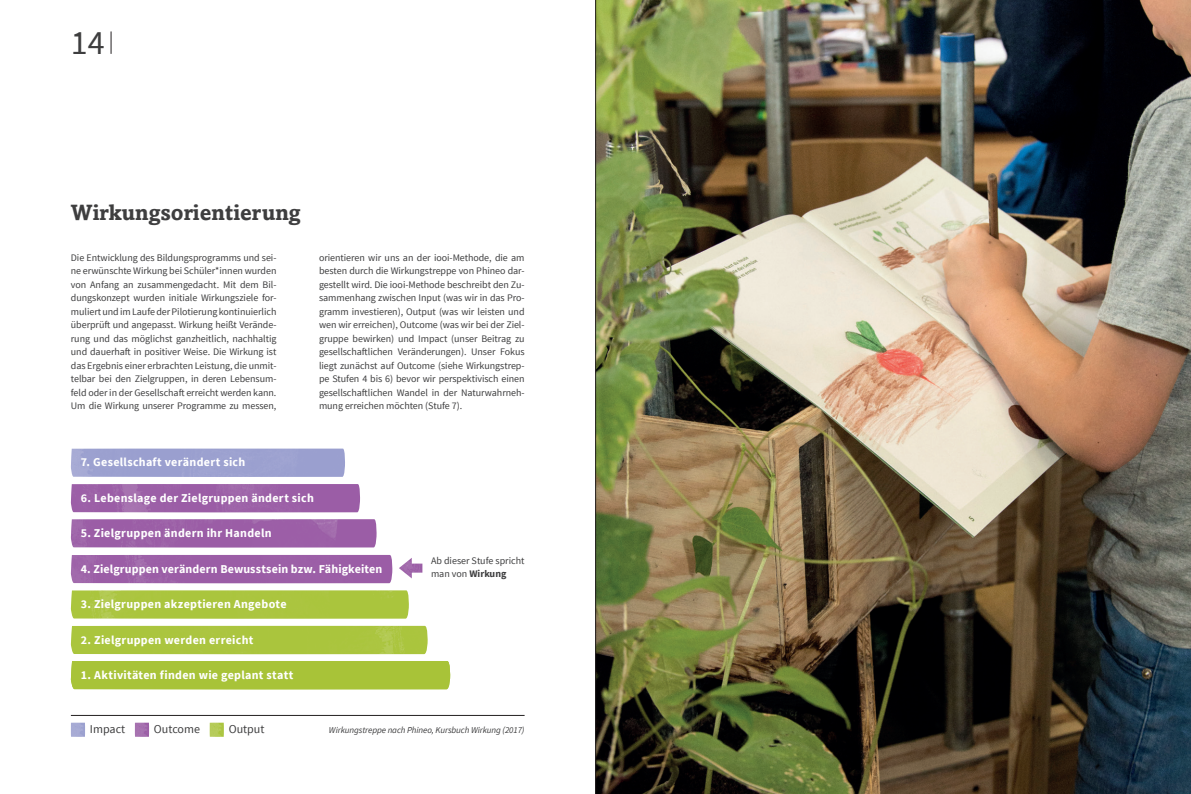
<style>
.page{position:relative;width:1191px;height:794px;background:#fff}
.page>*{position:absolute;margin:0;border:0;box-sizing:border-box;transform-origin:0 0}
.t1{font:34px "Source Sans Pro";color:#3e3e3f}
.Headline{font:700 22px "Amasis MT Pro";color:#3e3e3f}
.t2{font:700 12px "Source Sans Pro";letter-spacing:.025em;color:#fff}
.Fließtext{font:12px "Source Sans Pro";color:#3e3e3f}
.Fließtext_eingerückt{font:10px/13.5px "Source Sans Pro";letter-spacing:-.005em;color:#3e3e3f;text-align:justify}
.Fließtext-2{font:10px/13px "Source Sans Pro";color:#3e3e3f}
.Bildunterschrift{font:italic 9px "Source Sans Pro";letter-spacing:-.01em;color:#3e3e3f}
.s1{font-weight:700}
</style>
<div class="page">
<img style="left:596px;top:0;width:595px;height:794px">
<svg style="left:111px;top:31px;width:1px;height:23px"></svg>
<img style="left:71px;top:448px;width:274px;height:29px">
<div style="left:71px;top:661px;width:379px;height:28px;background:#a8c338"></div>
<div style="left:71px;top:626px;width:357px;height:28px;background:#aac53d"></div>
<img style="left:71px;top:590px;width:338px;height:29px">
<img style="left:71px;top:555px;width:322px;height:28px">
<img style="left:71px;top:519px;width:306px;height:28px">
<img style="left:71px;top:484px;width:289px;height:28px">
<img style="left:135px;top:722px;width:14px;height:15px">
<img style="left:210px;top:722px;width:14px;height:15px">
<img style="left:399px;top:558px;width:23px;height:20px">
<hr style="left:71px;top:715px;width:453px;height:1px;background:#231f20">
<hr style="left:595px;top:0;width:1px;height:794px;background:#231f20">
<h1 class="t1" style="left:71px;top:21px;width:35px">14</h1>
<p class="Headline" style="left:71px;top:199px;width:231px">Wirkungsorientierung</p>
<p class="Fließtext_eingerückt" style="left:71px;top:251px;width:207px">Die Entwicklung des Bildungsprogramms und sei&shy;ne erwünschte Wirkung bei Schüler*innen wurden von Anfang an zusammengedacht. Mit dem Bil&shy;dungskonzept wurden initiale Wirkungsziele for&shy;muliert und im Laufe der Pilotierung kontinuierlich überprüft und angepasst. Wirkung heißt Verände&shy;rung und das möglichst ganzheitlich, nachhaltig und dauerhaft in positiver Weise. Die Wirkung ist das Ergebnis einer erbrachten Leistung, die unmit&shy;telbar bei den Zielgruppen, in deren Lebensum&shy;feld oder in der Gesellschaft erreicht werden kann.<br>Um die Wirkung unserer Programme zu messen,</p>
<p class="Fließtext_eingerückt" style="left:319px;top:251px;width:207px">orientieren wir uns an der iooi-Methode, die am besten durch die Wirkungstreppe von Phineo dar&shy;gestellt wird. Die iooi-Methode beschreibt den Zu&shy;sammenhang zwischen Input (was wir in das Pro&shy;gramm investieren), Output (was wir leisten und wen wir erreichen), Outcome (was wir bei der Ziel&shy;gruppe bewirken) und Impact (unser Beitrag zu gesellschaftlichen Veränderungen). Unser Fokus liegt zunächst auf Outcome (siehe Wirkungstrep&shy;pe Stufen 4 bis 6) bevor wir perspektivisch einen gesellschaftlichen Wandel in der Naturwahrneh&shy;mung erreichen möchten (Stufe 7).</p>
<p class="t2" style="left:81px;top:454px;width:166px">7. Gesellschaft verändert sich</p>
<p class="t2" style="left:81px;top:489px;width:234px">6. Lebenslage der Zielgruppen ändert sich</p>
<p class="t2" style="left:81px;top:525px;width:192px">5. Zielgruppen ändern ihr Handeln</p>
<p class="t2" style="left:81px;top:560px;width:303px">4. Zielgruppen verändern Bewusstsein bzw. Fähigkeiten</p>
<p class="t2" style="left:81px;top:596px;width:207px">3. Zielgruppen akzeptieren Angebote</p>
<p class="t2" style="left:81px;top:631px;width:174px">2. Zielgruppen werden erreicht</p>
<p class="t2" style="left:81px;top:666px;width:214px">1. Aktivitäten finden wie geplant statt</p>
<p class="Fließtext-2" style="left:431px;top:554px;width:95px">Ab dieser Stufe spricht man von <span class="s1">Wirkung</span></p>
<p class="Fließtext" style="left:90px;top:722px;width:37px">Impact</p>
<p class="Fließtext" style="left:154px;top:722px;width:48px">Outcome</p>
<p class="Fließtext" style="left:229px;top:722px;width:37px">Output</p>
<p class="Bildunterschrift" style="left:329px;top:724px;width:197px">Wirkungstreppe nach Phineo, Kursbuch Wirkung (2017)</p>
</div>
